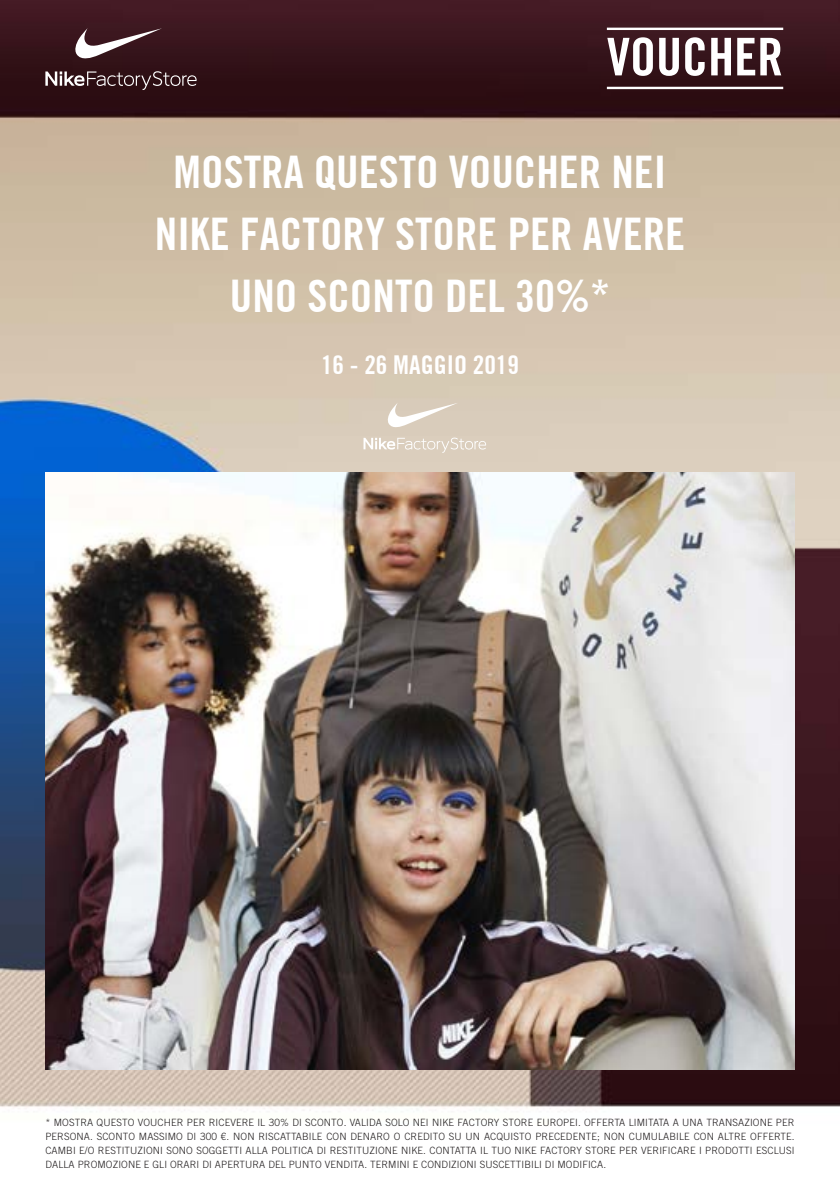
<style>
.page{position:relative;width:840px;height:1191px;background:#fff}
.page>*{position:absolute;margin:0;border:0;box-sizing:border-box;transform-origin:0 0}
.t1{font:52px "Trade Gothic Gkfor Nike 365 BC";color:#fff}
.t2{font:45px/62px "Trade Gothic Gkfor Nike 365 BC";color:#fff;text-align:center}
.t3{font:26px "Trade Gothic Gkfor Nike 365 BC";color:#fff}
.t4{font:300 10px/14px "Trade Gothicfor Nike 365";letter-spacing:.01em;color:#231f20;text-align:justify}
</style>
<div class="page">
<img style="left:0;top:0;width:839px;height:1112px">
<svg style="left:386px;top:402px;width:72px;height:27px"></svg>
<svg style="left:363px;top:437px;width:123px;height:16px;background:#e2d7ca"></svg>
<svg style="left:74px;top:28px;width:88px;height:33px"></svg>
<svg style="left:45px;top:71px;width:151px;height:19px;background:#594145"></svg>
<img style="left:45px;top:473px;width:749px;height:596px">
<hr style="left:606px;top:28px;width:176px;height:2px;background:#fff">
<hr style="left:606px;top:87px;width:176px;height:2px;background:#fff">
<h1 class="t1" style="left:606px;top:25px;width:178px">VOUCHER</h1>
<h2 class="t2" style="left:155px;top:141px;width:531px">MOSTRA QUESTO VOUCHER NEI<br>NIKE FACTORY STORE PER AVERE<br>UNO SCONTO DEL 30%*</h2>
<h3 class="t3" style="left:321px;top:349px;width:199px">16 - 26 MAGGIO 2019</h3>
<p class="t4" style="left:45px;top:1115px;width:750px">* MOSTRA QUESTO VOUCHER PER RICEVERE IL 30% DI SCONTO. VALIDA SOLO NEI NIKE FACTORY STORE EUROPEI. OFFERTA LIMITATA A UNA TRANSAZIONE PER PERSONA. SCONTO MASSIMO DI 300 €. NON RISCATTABILE CON DENARO O CREDITO SU UN ACQUISTO PRECEDENTE; NON CUMULABILE CON ALTRE OFFERTE.<br>CAMBI E/O RESTITUZIONI SONO SOGGETTI ALLA POLITICA DI RESTITUZIONE NIKE. CONTATTA IL TUO NIKE FACTORY STORE PER VERIFICARE I PRODOTTI ESCLUSI DALLA PROMOZIONE E GLI ORARI DI APERTURA DEL PUNTO VENDITA. TERMINI E CONDIZIONI SUSCETTIBILI DI MODIFICA.</p>
</div>
